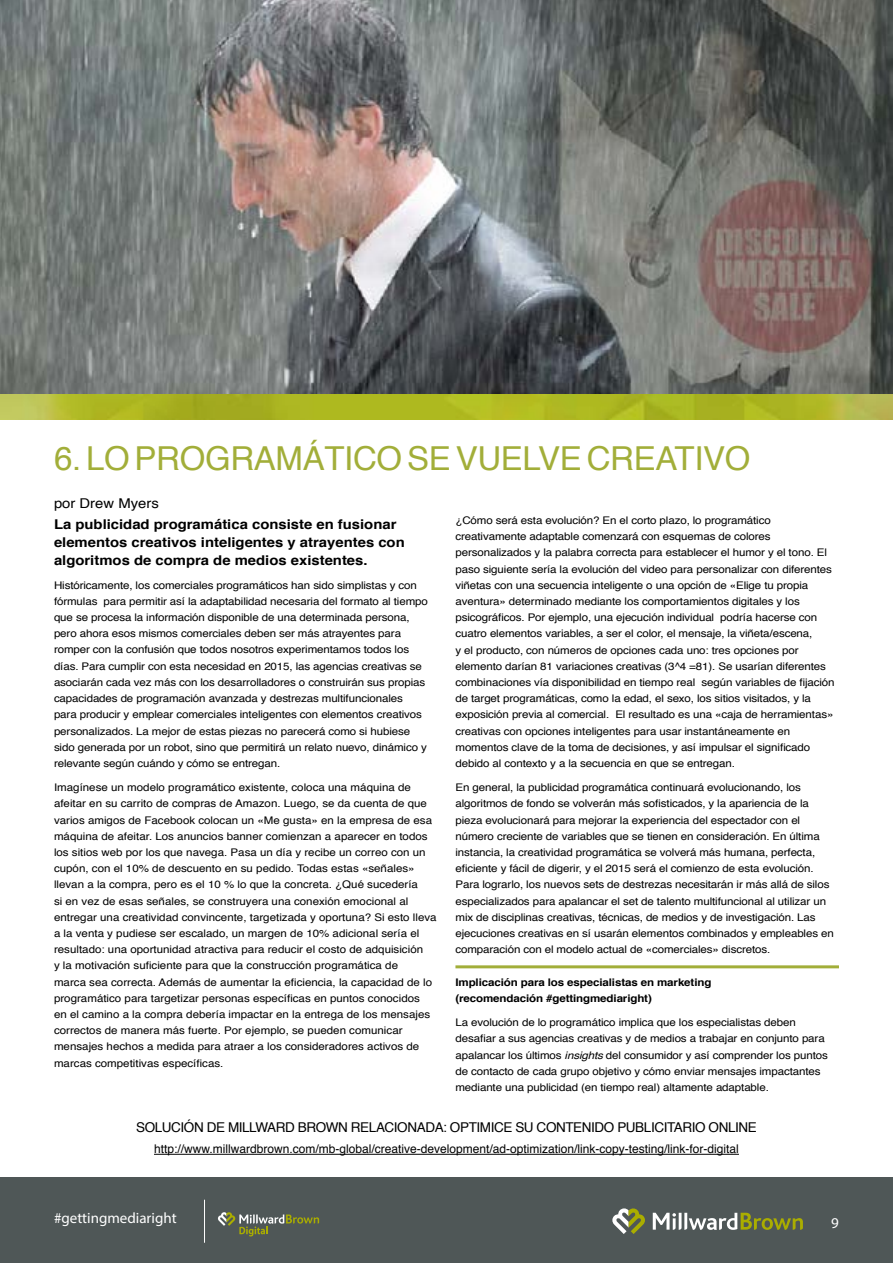
<style>
.page{position:relative;width:893px;height:1263px;background:#fff}
.page>*{position:absolute;margin:0;border:0;box-sizing:border-box;transform-origin:0 0}
.t1{font:33px "Helvetica";letter-spacing:-.01em;color:#a2ae39}
.t2{font:15px "Myriad Pro";color:#fff}
.t3{font:700 13.5px/18px "Helvetica";color:#000;scale:1.1 1}
.t4{font:13.5px "Helvetica";letter-spacing:-.03em;color:#000}
.t5{font:13.5px "Helvetica";color:#000;scale:1.1 1}
.t6{font:12px "Helvetica";color:#000}
.t7{font:10.5px/16.2px "Helvetica";letter-spacing:-.01em;color:#000;scale:1.1 1}
.t8{font:700 10.5px/16.2px "Helvetica";letter-spacing:-.01em;color:#000;scale:1.1 1}
.s1{font-style:italic}
</style>
<div class="page">
<div style="left:0;top:1178px;width:893px;height:85px;background:#4f5757"></div>
<svg style="left:612px;top:1208px;width:33px;height:26px"></svg>
<svg style="left:653px;top:1213px;width:150px;height:17px"></svg>
<hr style="left:204px;top:1200px;width:1px;height:43px;background:#fff">
<svg style="left:218px;top:1212px;width:101px;height:24px"></svg>
<hr style="left:154px;top:1154px;width:585px;height:1px;background:#000">
<img style="left:0;top:0;width:893px;height:394px">
<img style="left:0;top:394px;width:893px;height:26px">
<hr style="left:455px;top:965px;width:384px;height:3px;background:#a2ae39">
<h1 class="t1" style="left:54px;top:433px;width:698px">6. LO PROGRAMÁTICO SE VU ELVE CREATIVO</h1>
<p class="t5" style="left:54px;top:492px;width:97px">por Drew Myers</p>
<p class="t3" style="left:54px;top:515px;width:320px">La publicidad programática consiste en fusionar elementos creativos inteligentes y atrayentes con algoritmos de compra de medios existentes.</p>
<p class="t7" style="left:54px;top:577px;width:341px">Históricamente, los comerciales programáticos han sido simplistas y con fórmulas para permitir así la adaptabilidad necesaria del formato al tiempo que se procesa la información disponible de una determinada persona, pero ahora esos mismos comerciales deben ser más atrayentes para romper con la confusión que todos nosotros experimentamos todos los días. Para cumplir con esta necesidad en 2015, las agencias creativas se asociarán cada vez más con los desarrolladores o construirán sus propias capacidades de programación avanzada y destrezas multifuncionales para producir y emplear comerciales inteligentes con elementos creativos personalizados. La mejor de estas piezas no parecerá como si hubiese sido generada por un robot, sino que permitirá un relato nuevo, dinámico y relevante según cuándo y cómo se entregan.</p>
<p class="t7" style="left:54px;top:780px;width:349px">Imagínese un modelo programático existente, coloca una máquina de afeitar en su carrito de compras de Amazon. Luego, se da cuenta de que varios amigos de Facebook colocan un «Me gusta» en la empresa de esa máquina de afeitar. Los anuncios banner comienzan a aparecer en todos los sitios web por los que navega. Pasa un día y recibe un correo con un cupón, con el 10% de descuento en su pedido. Todas estas «señales» llevan a la compra, pero es el 10 % lo que la concreta. ¿Qué sucedería<br>si en vez de esas señales, se construyera una conexión emocional al entregar una creatividad convincente, targetizada y oportuna? Si esto lleva a la venta y pudiese ser escalado, un margen de 10% adicional sería el resultado: una oportunidad atractiva para reducir el costo de adquisición<br>y la motivación suficiente para que la construcción programática de<br>marca sea correcta. Además de aumentar la eficiencia, la capacidad de lo programático para targetizar personas específicas en puntos conocidos<br>en el camino a la compra debería impactar en la entrega de los mensajes correctos de manera más fuerte. Por ejemplo, se pueden comunicar mensajes hechos a medida para atraer a los consideradores activos de marcas competitivas específicas.</p>
<p class="t7" style="left:455px;top:512px;width:346px">¿Cómo será esta evolución? En el corto plazo, lo programático creativamente adaptable comenzará con esquemas de colores personalizados y la palabra correcta para establecer el humor y el tono. El paso siguiente sería la evolución del video para personalizar con diferentes viñetas con una secuencia inteligente o una opción de «Elige tu propia aventura» determinado mediante los comportamientos digitales y los psicográficos. Por ejemplo, una ejecución individual podría hacerse con cuatro elementos variables, a ser el color, el mensaje, la viñeta/escena,<br>y el producto, con números de opciones cada uno: tres opciones por elemento darían 81 variaciones creativas (3^4 =81). Se usarían diferentes combinaciones vía disponibilidad en tiempo real según variables de fijación de target programáticas, como la edad, el sexo, los sitios visitados, y la exposición previa al comercial. El resultado es una «caja de herramientas» creativas con opciones inteligentes para usar instantáneamente en momentos clave de la toma de decisiones, y así impulsar el significado debido al contexto y a la secuencia en que se entregan.</p>
<p class="t7" style="left:455px;top:780px;width:345px">En general, la publicidad programática continuará evolucionando, los algoritmos de fondo se volverán más sofisticados, y la apariencia de la pieza evolucionará para mejorar la experiencia del espectador con el número creciente de variables que se tienen en consideración. En última instancia, la creatividad programática se volverá más humana, perfecta, eficiente y fácil de digerir, y el 2015 será el comienzo de esta evolución.<br>Para lograrlo, los nuevos sets de destrezas necesitarán ir más allá de silos especializados para apalancar el set de talento multifuncional al utilizar un mix de disciplinas creativas, técnicas, de medios y de investigación. Las ejecuciones creativas en sí usarán elementos combinados y empleables en comparación con el modelo actual de «comerciales» discretos.</p>
<p class="t8" style="left:455px;top:974px;width:234px">Implicación para los especialistas en marketing (recomendación #gettingmediaright)</p>
<p class="t7" style="left:455px;top:1015px;width:340px">La evolución de lo programático implica que los especialistas deben desafiar a sus agencias creativas y de medios a trabajar en conjunto para apalancar los últimos <span class="s1">insights</span> del consumidor y así comprender los puntos de contacto de cada grupo objetivo y cómo enviar mensajes impactantes mediante una publicidad (en tiempo real) altamente adaptable.</p>
<p class="t4" style="left:136px;top:1117px;width:622px">SOLUCIÓN DE MILLWARD BROWN RELACIONADA: OPTIMICE SU CONTENIDO PU BLICITARIO ONLINE</p>
<p class="t6" style="left:154px;top:1140px;width:586px">http://www.millwardbrown.com/mb-global/creative-development/ad-optimization/link-copy-testing/link-for-digital</p>
<h2 class="t2" style="left:54px;top:1209px;width:124px">#gettingmediaright</h2>
<h2 class="t2" style="left:831px;top:1213px;width:9px">9</h2>
</div>
